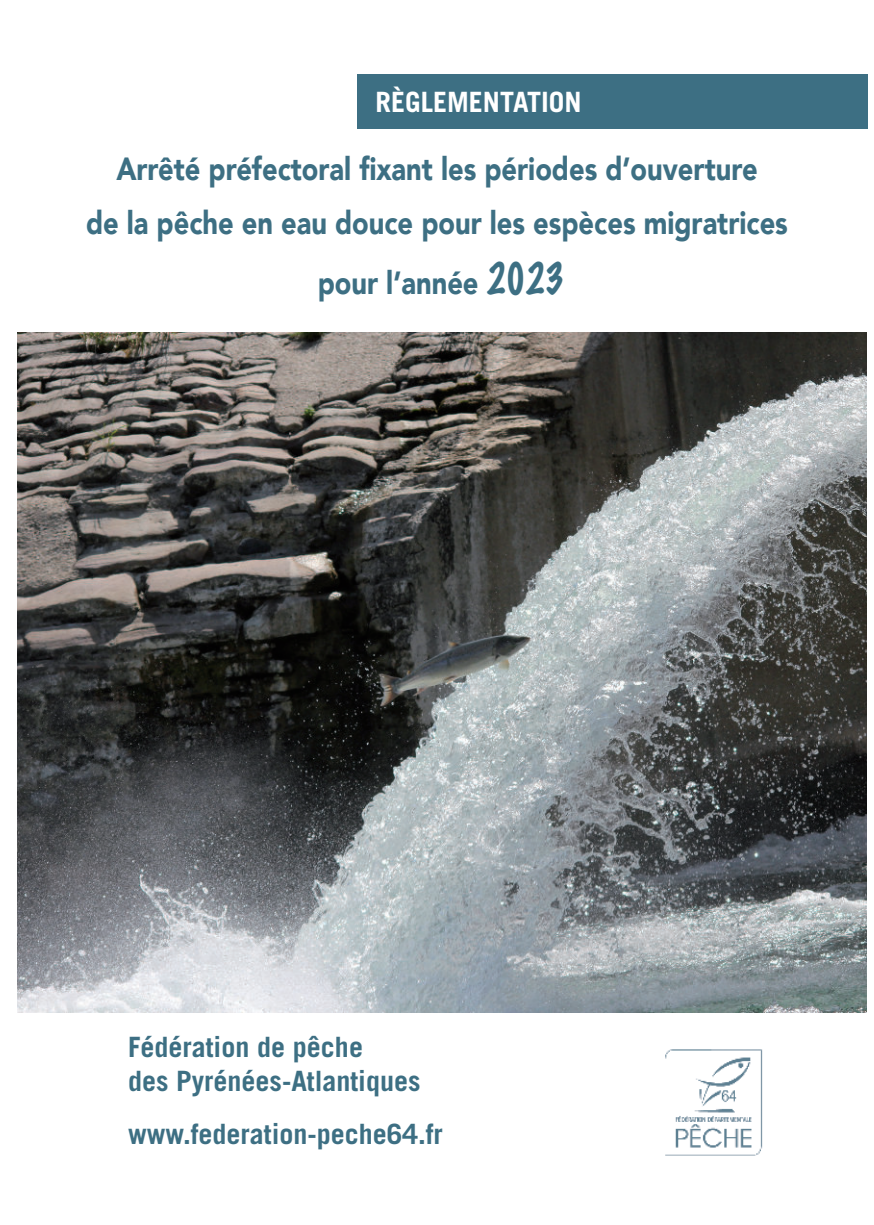
<style>
.page{position:relative;width:874px;height:1225px;background:#fff}
.page>*{position:absolute;margin:0;border:0;box-sizing:border-box;transform-origin:0 0}
.t1{font:900 32px/53.6px "Avenir";color:#3d6f83;text-align:center;scale:.85 1}
.t2{font:700 28px/33.6px "Trade Gothic";color:#3d6f83}
.t3{font:700 28px "Trade Gothic";color:#fff}
.s1{font-family:"Marker Felt";font-weight:100;font-size:40px}
</style>
<div class="page">
<img style="left:17px;top:332px;width:849px;height:680px">
<div style="left:357px;top:74px;width:510px;height:55px;background:#3d6f83"></div>
<img style="left:665px;top:1049px;width:98px;height:107px">
<p class="t3" style="left:375px;top:86px;width:207px">RÈGLEMENTATION</p>
<p class="t1" style="left:86px;top:145px;width:826px">Arrêté préfectoral fixant les périodes d’ouverture<br>de la pêche en eau douce pour les espèces migratrices</p>
<p class="t1" style="left:317px;top:258px;width:291px">pour l’année <span class="s1">2023</span></p>
<p class="t2" style="left:128px;top:1030px;width:294px">Fédération de pêche<br>des Pyrénées-Atlantiques</p>
<p class="t2" style="left:128px;top:1117px;width:316px">www.federation-peche64.fr</p>
</div>
